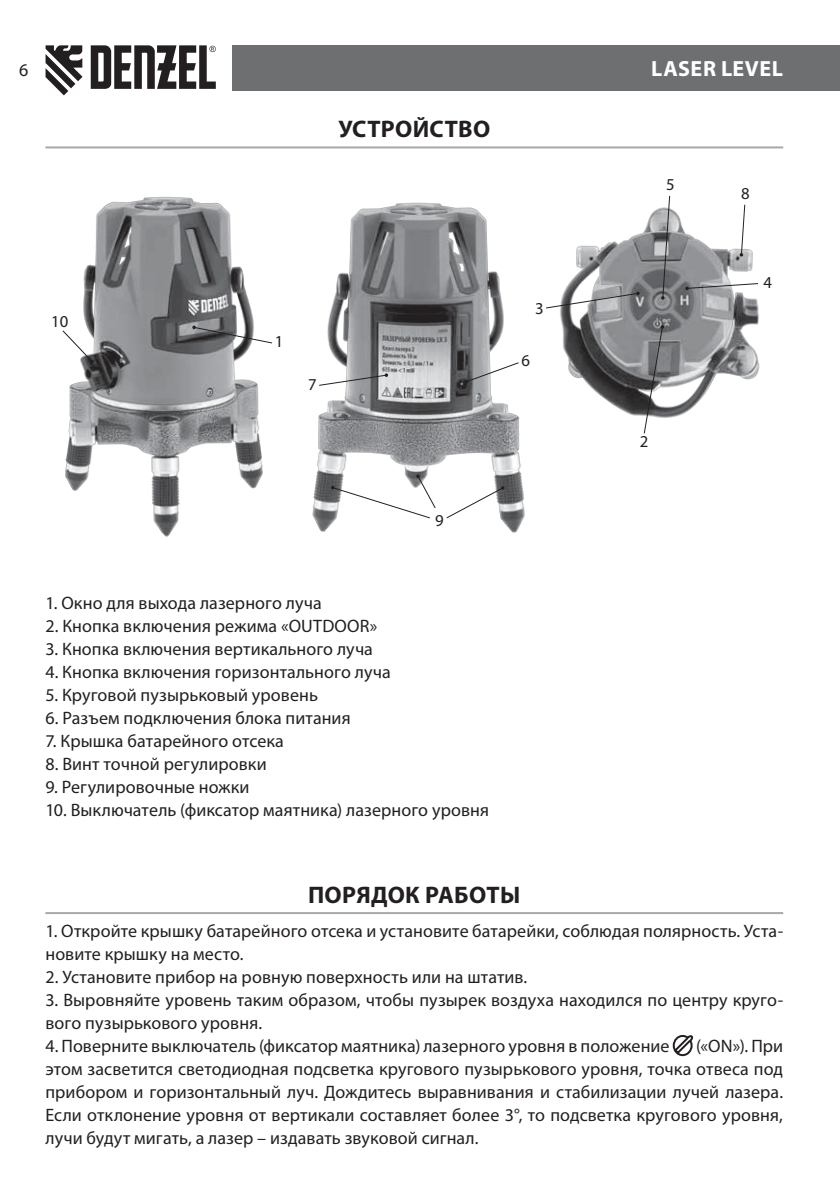
<style>
.page{position:relative;width:840px;height:1191px;background:#fff}
.page>*{position:absolute;margin:0;border:0;box-sizing:border-box;transform-origin:0 0}
.t1{font:700 24px "Myriad Pro";letter-spacing:.015em;color:#231f20}
.t2{font:700 22px "Myriad Pro";letter-spacing:.025em;color:#fff}
.t3{font:18px/23px "Myriad Pro";letter-spacing:.005em;color:#231f20}
.t4{font:16.6px "Myriad Pro";color:#231f20}
</style>
<div class="page">
<div style="left:232px;top:45px;width:607px;height:46px;background:#6d6f71"></div>
<svg style="left:45px;top:45px;width:37px;height:50px"></svg>
<svg style="left:91px;top:45px;width:125px;height:44px"></svg>
<hr style="left:45px;top:146px;width:737px;height:2px;background:#a7a9ac">
<hr style="left:45px;top:912px;width:737px;height:2px;background:#a7a9ac">
<img style="left:65px;top:197px;width:207px;height:340px">
<img style="left:560px;top:201px;width:200px;height:217px">
<img style="left:312px;top:202px;width:213px;height:331px">
<svg style="left:192px;top:325px;width:80px;height:18px"></svg>
<svg style="left:643px;top:325px;width:21px;height:109px"></svg>
<svg style="left:62px;top:330px;width:32px;height:33px"></svg>
<svg style="left:446px;top:486px;width:58px;height:32px"></svg>
<svg style="left:330px;top:474px;width:105px;height:44px"></svg>
<svg style="left:318px;top:373px;width:70px;height:13px"></svg>
<svg style="left:546px;top:291px;width:93px;height:17px"></svg>
<svg style="left:685px;top:283px;width:73px;height:7px"></svg>
<svg style="left:464px;top:362px;width:55px;height:21px"></svg>
<svg style="left:660px;top:199px;width:9px;height:101px"></svg>
<svg style="left:739px;top:204px;width:5px;height:53px"></svg>
<div style="left:672px;top:1035px;width:20px;height:21px;border:2px solid #231f20;border-radius:50%"></div>
<svg style="left:672px;top:1035px;width:21px;height:20px"></svg>
<p class="t3" style="left:19px;top:58px;width:11px">6</p>
<p class="t2" style="left:651px;top:55px;width:133px">LASER LEVEL</p>
<h1 class="t1" style="left:338px;top:113px;width:136px">УСТРОЙСТВО</h1>
<p class="t4" style="left:51px;top:311px;width:19px">10</p>
<p class="t4" style="left:275px;top:331px;width:10px">1</p>
<p class="t4" style="left:308px;top:374px;width:10px">7</p>
<p class="t4" style="left:534px;top:298px;width:10px">3</p>
<p class="t4" style="left:521px;top:350px;width:10px">6</p>
<p class="t4" style="left:435px;top:510px;width:10px">9</p>
<p class="t3" style="left:45px;top:591px;width:278px">1. Окно для выхода лазерного луча</p>
<p class="t3" style="left:45px;top:614px;width:333px">2. Кнопка включения режима «OUTDOOR»</p>
<p class="t3" style="left:45px;top:637px;width:329px">3. Кнопка включения вертикального луча</p>
<p class="t3" style="left:45px;top:660px;width:346px">4. Кнопка включения горизонтального луча</p>
<p class="t3" style="left:45px;top:683px;width:274px">5. Круговой пузырьковый уровень</p>
<p class="t3" style="left:45px;top:706px;width:306px">6. Разъем подключения блока питания</p>
<p class="t3" style="left:45px;top:729px;width:240px">7. Крышка батарейного отсека</p>
<p class="t3" style="left:45px;top:752px;width:223px">8. Винт точной регулировки</p>
<p class="t3" style="left:45px;top:775px;width:205px">9. Регулировочные ножки</p>
<p class="t3" style="left:45px;top:798px;width:445px">10. Выключатель (фиксатор маятника) лазерного уровня</p>
<p class="t4" style="left:665px;top:174px;width:10px">5</p>
<p class="t4" style="left:639px;top:431px;width:10px">2</p>
<p class="t4" style="left:740px;top:183px;width:10px">8</p>
<p class="t4" style="left:763px;top:273px;width:10px">4</p>
<h1 class="t1" style="left:308px;top:879px;width:214px">ПОРЯДОК РАБОТЫ</h1>
<p class="t3" style="left:45px;top:919px;width:739px">1. Откройте крышку батарейного отсека и установите батарейки, соблюдая полярность. Уста&shy;новите крышку на место.</p>
<p class="t3" style="left:45px;top:965px;width:483px">2. Установите прибор на ровную поверхность или на штатив.</p>
<p class="t3" style="left:45px;top:988px;width:739px">3. Выровняйте уровень таким образом, чтобы пузырек воздуха находился по центру круго&shy;вого пузырькового уровня.</p>
<p class="t3" style="left:45px;top:1034px;width:625px">4. Поверните выключатель (фиксатор маятника) лазерного уровня в положение</p>
<p class="t3" style="left:45px;top:1034px;width:738px;text-align:justify;text-indent:650px">(«ON»). При этом засветится светодиодная подсветка кругового пузырькового уровня, точка отвеса под прибором и горизонтальный луч. Дождитесь выравнивания и стабилизации лучей лазера.<br>Если отклонение уровня от вертикали составляет более 3°, то подсветка кругового уровня, лучи будут мигать, а лазер – издавать звуковой сигнал.</p>
</div>
